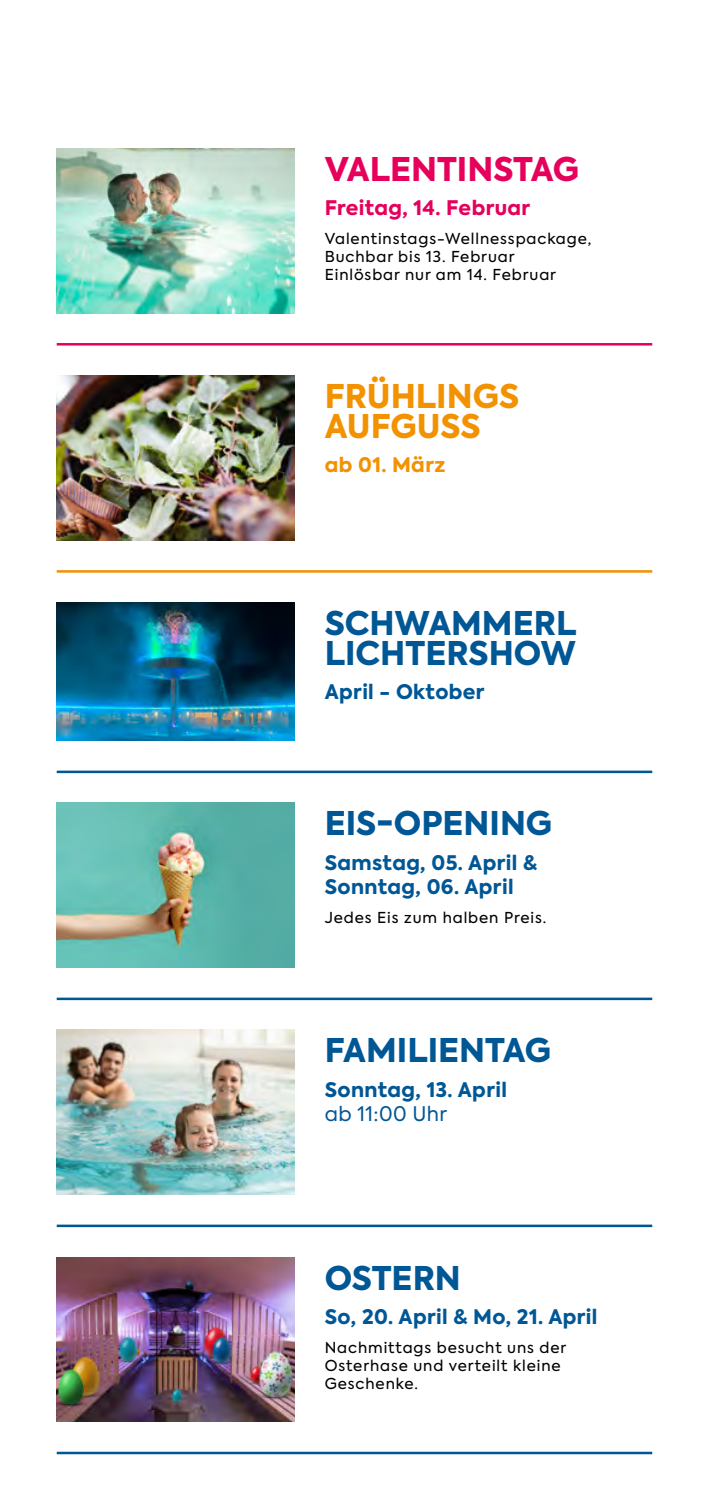
<style>
.page{position:relative;width:709px;height:1489px;background:#fff}
.page>*{position:absolute;margin:0;border:0;box-sizing:border-box;transform-origin:0 0}
.t1{font:800 32.5px/30px "Axiforma";color:#005795}
.t2{font:800 32.5px/30px "Axiforma";color:#f39200}
.t3{font:800 32.5px "Axiforma";color:#e6005b}
.t4{font:800 20px/24px "Axiforma";letter-spacing:.02em;color:#005795}
.t5{font:800 20px "Axiforma";letter-spacing:.02em;color:#e6005b}
.t6{font:20px "Axiforma";letter-spacing:.02em;color:#005795}
.t7{font:800 20px "Axiforma";letter-spacing:.02em;color:#f39200}
.t8{font:15px/18px "Axiforma";letter-spacing:.06em;color:#000}
</style>
<div class="page">
<img style="left:57px;top:602px;width:238px;height:138px">
<hr style="left:57px;top:770px;width:595px;height:3px;background:#005795">
<img style="left:57px;top:802px;width:238px;height:165px">
<hr style="left:57px;top:997px;width:595px;height:3px;background:#005795">
<img style="left:57px;top:148px;width:238px;height:165px">
<hr style="left:57px;top:343px;width:595px;height:2px;background:#e6005b">
<img style="left:57px;top:375px;width:238px;height:165px">
<hr style="left:57px;top:570px;width:595px;height:2px;background:#f39200">
<img style="left:57px;top:1029px;width:238px;height:165px">
<hr style="left:57px;top:1224px;width:595px;height:2px;background:#005795">
<img style="left:57px;top:1257px;width:238px;height:164px">
<hr style="left:57px;top:1451px;width:595px;height:2px;background:#005795">
<h1 class="t3" style="left:325px;top:146px;width:256px">VALENTINSTAG</h1>
<h2 class="t5" style="left:325px;top:194px;width:207px">Freitag, 14. Februar</h2>
<p class="t8" style="left:325px;top:230px;width:268px">Valentinstags-Wellnesspackage,<br>Buchbar bis 13. Februar<br>Einlösbar nur am 14. Februar</p>
<h1 class="t2" style="left:325px;top:381px;width:196px">FRÜHLINGS<br>AUFGUSS</h1>
<h2 class="t7" style="left:325px;top:451px;width:122px">ab 01. März</h2>
<h1 class="t1" style="left:325px;top:608px;width:253px">SCHWAMMERL<br>LICHTERSHOW</h1>
<h2 class="t4" style="left:325px;top:680px;width:161px">April - Oktober</h2>
<h1 class="t1" style="left:325px;top:809px;width:229px">EIS-OPENING</h1>
<h2 class="t4" style="left:325px;top:850px;width:214px">Samstag, 05. April &amp;<br>Sonntag, 06. April</h2>
<p class="t8" style="left:325px;top:908px;width:223px">Jedes Eis zum halben Preis.</p>
<h1 class="t1" style="left:325px;top:1036px;width:228px">FAMILIENTAG</h1>
<h2 class="t4" style="left:325px;top:1077px;width:184px">Sonntag, 13. April</h2>
<h2 class="t6" style="left:325px;top:1100px;width:124px">ab 11:00 Uhr</h2>
<h1 class="t1" style="left:325px;top:1263px;width:138px">OSTERN</h1>
<h2 class="t4" style="left:325px;top:1304px;width:274px">So, 20. April &amp; Mo, 21. April</h2>
<p class="t8" style="left:325px;top:1338px;width:243px">Nachmittags besucht uns der<br>Osterhase und verteilt kleine<br>Geschenke.</p>
</div>
